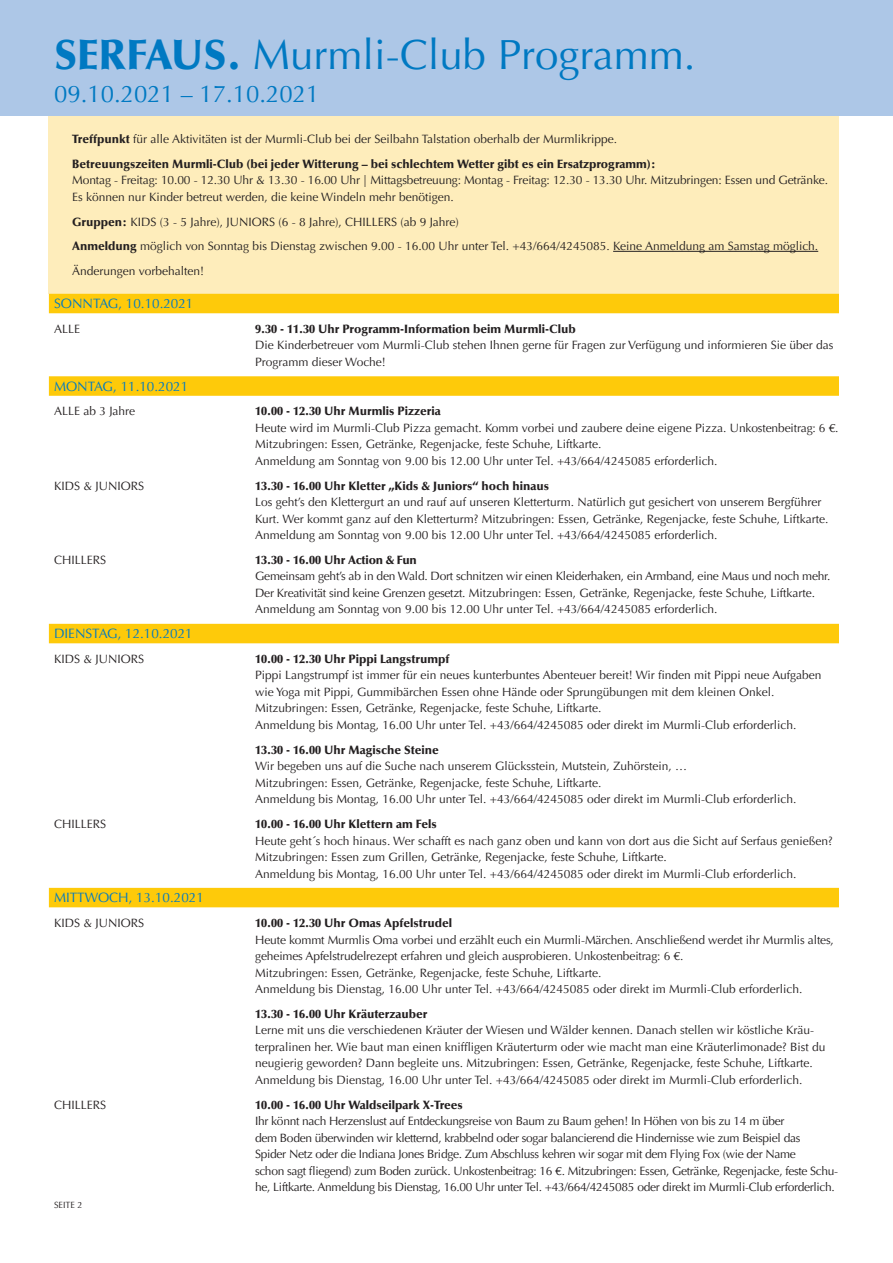
<style>
.page{position:relative;width:893px;height:1263px;background:#fff}
.page>*{position:absolute;margin:0;border:0;box-sizing:border-box;transform-origin:0 0}
.t1{font:42px "Optima LT";color:#0079c2}
.t2{font:24px "Optima LT";color:#0079c2}
.t3{font:13.5px "Optima LT";color:#0079c2}
.t4{font:12px/16.5px "Optima LT";color:#231f20}
.t5{font:900 12px/24.8px "Optima LT";color:#231f20}
.t6{font:12px/16.5px "Optima LT";letter-spacing:-.025em;color:#231f20}
.t7{font:12px/16.5px "Optima LT";letter-spacing:-.02em;color:#231f20}
.t8{font:9px "Optima LT";color:#231f20}
.s1{font-weight:900}
.s2{font-weight:400}
</style>
<div class="page">
<div style="left:49px;top:115px;width:790px;height:179px;background:#feedbb"></div>
<div style="left:0;top:0;width:893px;height:115px;background:#adc7e7"></div>
<hr style="left:613px;top:251px;width:205px;height:1px;background:#231f20">
<div style="left:49px;top:294px;width:790px;height:19px;background:#feca0a"></div>
<div style="left:49px;top:376px;width:790px;height:20px;background:#feca0a"></div>
<div style="left:49px;top:624px;width:790px;height:19px;background:#feca0a"></div>
<div style="left:49px;top:888px;width:790px;height:19px;background:#feca0a"></div>
<h1 class="t1" style="left:54px;top:30px;width:643px"><span class="s1">SERFAUS.</span> Murmli-Club Programm.</h1>
<h2 class="t2" style="left:54px;top:80px;width:267px">09.10.2021 – 17.10.2021</h2>
<p class="t5" style="left:72px;top:127px;width:585px">Treffpunkt <span class="s2">für alle Aktivitäten ist der Murmli-Club bei der Seilbahn Talstation oberhalb der Murmlikrippe.<br></span>Betreuungszeiten Murmli-Club (bei jeder Witterung – bei schlechtem Wetter gibt es ein Ersatzprogramm):</p>
<p class="t4" style="left:72px;top:172px;width:757px">Montag - Freitag: 10.00 - 12.30 Uhr &amp; 13.30 - 16.00 Uhr | Mittagsbetreuung: Montag - Freitag: 12.30 - 13.30 Uhr. Mitzubringen: Essen und Getränke.<br>Es können nur Kinder betreut werden, die keine Windeln mehr benötigen.</p>
<p class="t4" style="left:72px;top:209px;width:747px;line-height:24.8px"><span class="s1">Gruppen:</span> KIDS (3 - 5 Jahre), JUNIORS (6 - 8 Jahre), CHILLERS (ab 9 Jahre)<br><span class="s1">Anmeldung</span> möglich von Sonntag bis Dienstag zwischen 9.00 - 16.00 Uhr unter Tel. +43/664/4245085. Keine Anmeldung am Samstag möglich.<br>Änderungen vorbehalten!</p>
<p class="t3" style="left:54px;top:296px;width:141px">SONNTAG, 10.10.2021</p>
<p class="t4" style="left:54px;top:321px;width:28px">ALLE</p>
<p class="t5" style="left:255px;top:317px;width:322px">9.30 - 11.30 Uhr Programm-Information beim Murmli-Club</p>
<p class="t4" style="left:255px;top:337px;width:580px">Die Kinderbetreuer vom Murmli-Club stehen Ihnen gerne für Fragen zur Verfügung und informieren Sie über das<br>Programm dieser Woche!</p>
<p class="t3" style="left:54px;top:378px;width:136px">MONTAG, 11.10.2021</p>
<p class="t4" style="left:54px;top:403px;width:83px">ALLE ab 3 Jahre</p>
<p class="t5" style="left:255px;top:399px;width:187px">10.00 - 12.30 Uhr Murmlis Pizzeria</p>
<p class="t4" style="left:255px;top:420px;width:585px">Heute wird im Murmli-Club Pizza gemacht. Komm vorbei und zaubere deine eigene Pizza. Unkostenbeitrag: 6 €.<br>Mitzubringen: Essen, Getränke, Regenjacke, feste Schuhe, Liftkarte.<br>Anmeldung am Sonntag von 9.00 bis 12.00 Uhr unter Tel. +43/664/4245085 erforderlich.</p>
<p class="t4" style="left:54px;top:478px;width:92px">KIDS &amp; JUNIORS</p>
<p class="t5" style="left:255px;top:473px;width:295px">13.30 - 16.00 Uhr Kletter „Kids &amp; Juniors“ hoch hinaus</p>
<p class="t4" style="left:255px;top:494px;width:575px">Los geht’s den Klettergurt an und rauf auf unseren Kletterturm. Natürlich gut gesichert von unserem Bergführer<br>Kurt. Wer kommt ganz auf den Kletterturm? Mitzubringen: Essen, Getränke, Regenjacke, feste Schuhe, Liftkarte.<br>Anmeldung am Sonntag von 9.00 bis 12.00 Uhr unter Tel. +43/664/4245085 erforderlich.</p>
<p class="t4" style="left:54px;top:552px;width:54px">CHILLERS</p>
<p class="t5" style="left:255px;top:548px;width:163px">13.30 - 16.00 Uhr Action &amp; Fun</p>
<p class="t7" style="left:255px;top:568px;width:577px">Gemeinsam geht’s ab in den Wald. Dort schnitzen wir einen Kleiderhaken, ein Armband, eine Maus und noch mehr.<br>Der Kreativität sind keine Grenzen gesetzt. Mitzubringen: Essen, Getränke, Regenjacke, feste Schuhe, Liftkarte.<br>Anmeldung am Sonntag von 9.00 bis 12.00 Uhr unter Tel. +43/664/4245085 erforderlich.</p>
<p class="t3" style="left:54px;top:626px;width:140px">DIENSTAG, 12.10.2021</p>
<p class="t4" style="left:54px;top:651px;width:92px">KIDS &amp; JUNIORS</p>
<p class="t5" style="left:255px;top:647px;width:196px">10.00 - 12.30 Uhr Pippi Langstrumpf</p>
<p class="t4" style="left:255px;top:667px;width:568px">Pippi Langstrumpf ist immer für ein neues kunterbuntes Abenteuer bereit! Wir finden mit Pippi neue Aufgaben wie Yoga mit Pippi, Gummibärchen Essen ohne Hände oder Sprungübungen mit dem kleinen Onkel.<br>Mitzubringen: Essen, Getränke, Regenjacke, feste Schuhe, Liftkarte.<br>Anmeldung bis Montag, 16.00 Uhr unter Tel. +43/664/4245085 oder direkt im Murmli-Club erforderlich.</p>
<p class="t5" style="left:255px;top:737px;width:185px">13.30 - 16.00 Uhr Magische Steine</p>
<p class="t4" style="left:255px;top:758px;width:543px">Wir begeben uns auf die Suche nach unserem Glücksstein, Mutstein, Zuhörstein, …<br>Mitzubringen: Essen, Getränke, Regenjacke, feste Schuhe, Liftkarte.<br>Anmeldung bis Montag, 16.00 Uhr unter Tel. +43/664/4245085 oder direkt im Murmli-Club erforderlich.</p>
<p class="t4" style="left:54px;top:816px;width:54px">CHILLERS</p>
<p class="t5" style="left:255px;top:812px;width:183px">10.00 - 16.00 Uhr Klettern am Fels</p>
<p class="t4" style="left:255px;top:832px;width:579px">Heute geht´s hoch hinaus. Wer schafft es nach ganz oben und kann von dort aus die Sicht auf Serfaus genießen?<br>Mitzubringen: Essen zum Grillen, Getränke, Regenjacke, feste Schuhe, Liftkarte.<br>Anmeldung bis Montag, 16.00 Uhr unter Tel. +43/664/4245085 oder direkt im Murmli-Club erforderlich.</p>
<p class="t3" style="left:54px;top:890px;width:151px">MITTWOCH, 13.10.2021</p>
<p class="t4" style="left:54px;top:915px;width:92px">KIDS &amp; JUNIORS</p>
<p class="t5" style="left:255px;top:911px;width:198px">10.00 - 12.30 Uhr Omas Apfelstrudel</p>
<p class="t4" style="left:255px;top:931px;width:580px">Heute kommt Murmlis Oma vorbei und erzählt euch ein Murmli-Märchen. Anschließend werdet ihr Murmlis altes, geheimes Apfelstrudelrezept erfahren und gleich ausprobieren. Unkostenbeitrag: 6 €.<br>Mitzubringen: Essen, Getränke, Regenjacke, feste Schuhe, Liftkarte.<br>Anmeldung bis Dienstag, 16.00 Uhr unter Tel. +43/664/4245085 oder direkt im Murmli-Club erforderlich.</p>
<p class="t5" style="left:255px;top:1001px;width:174px">13.30 - 16.00 Uhr Kräuterzauber</p>
<p class="t4" style="left:255px;top:1022px;width:572px">Lerne mit uns die verschiedenen Kräuter der Wiesen und Wälder kennen. Danach stellen wir köstliche Kräu&shy;terpralinen her. Wie baut man einen kniffligen Kräuterturm oder wie macht man eine Kräuterlimonade? Bist du neugierig geworden? Dann begleite uns. Mitzubringen: Essen, Getränke, Regenjacke, feste Schuhe, Liftkarte.<br>Anmeldung bis Dienstag, 16.00 Uhr unter Tel. +43/664/4245085 oder direkt im Murmli-Club erforderlich.</p>
<p class="t4" style="left:54px;top:1096px;width:54px">CHILLERS</p>
<p class="t5" style="left:255px;top:1092px;width:209px">10.00 - 16.00 Uhr Waldseilpark X-Trees</p>
<p class="t6" style="left:255px;top:1113px;width:585px">Ihr könnt nach Herzenslust auf Entdeckungsreise von Baum zu Baum gehen! In Höhen von bis zu 14 m über<br>dem Boden überwinden wir kletternd, krabbelnd oder sogar balancierend die Hindernisse wie zum Beispiel das<br>Spider Netz oder die Indiana Jones Bridge. Zum Abschluss kehren wir sogar mit dem Flying Fox (wie der Name<br>schon sagt fliegend) zum Boden zurück. Unkostenbeitrag: 16 €. Mitzubringen: Essen, Getränke, Regenjacke, feste Schu&shy;he, Liftkarte. Anmeldung bis Dienstag, 16.00 Uhr unter Tel. +43/664/4245085 oder direkt im Murmli-Club erforderlich.</p>
<p class="t8" style="left:54px;top:1199px;width:30px">SEITE 2</p>
</div>
